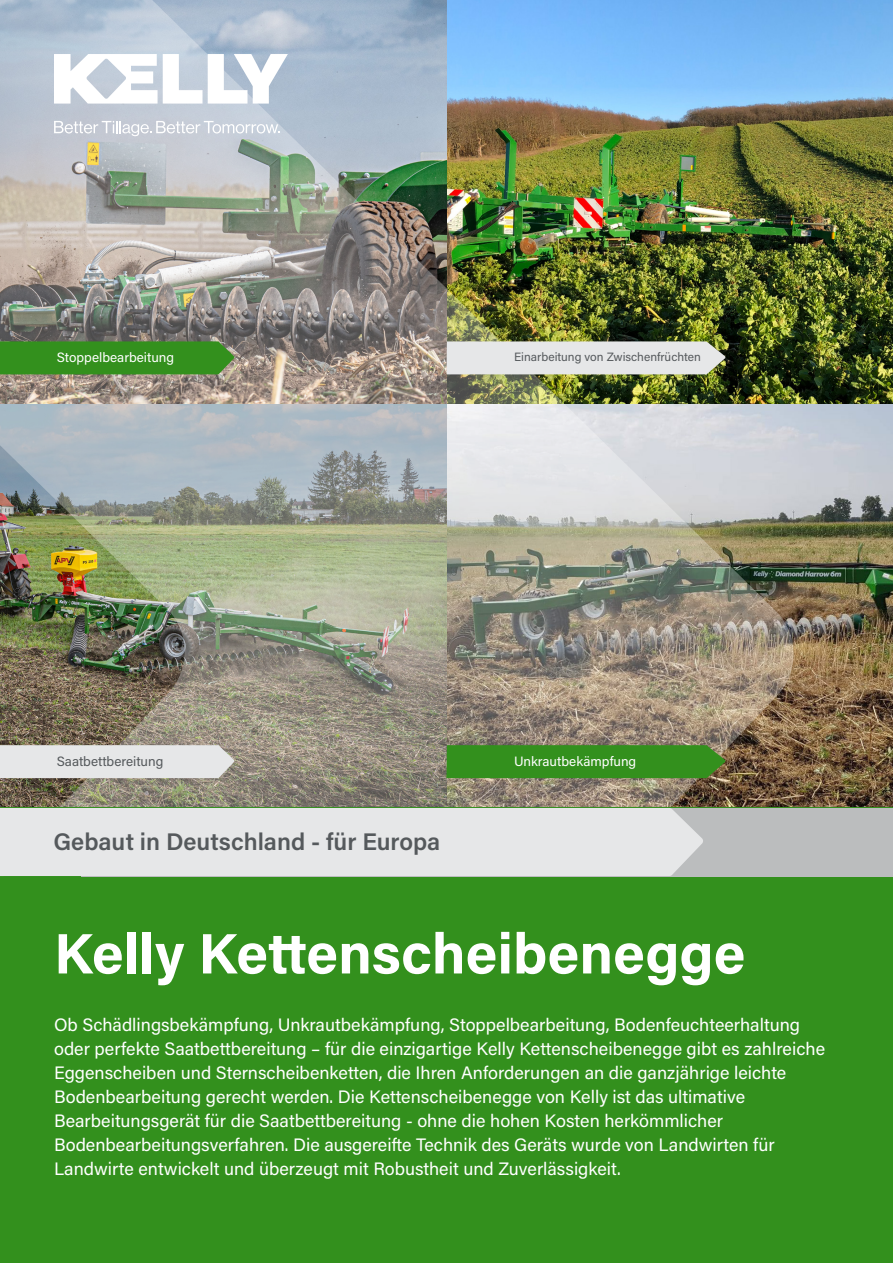
<style>
.page{position:relative;width:893px;height:1263px;background:#fff}
.page>*{position:absolute;margin:0;border:0;box-sizing:border-box;transform-origin:0 0}
.t1{font:700 57px "Acumin Pro";color:#fff}
.t2{font:600 24px "Acumin Pro";color:#55595c}
.t3{font:18px/24px "Acumin Pro";color:#fff}
.t4{font:13.5px "Acumin Pro";color:#fff}
.t5{font:13.5px "Acumin Pro";color:#55595c}
.t6{font:12px "Acumin Pro";color:#55595c}
</style>
<div class="page">
<img style="left:794px;top:0;width:99px;height:808px">
<img style="left:0;top:0;width:794px;height:808px">
<div style="left:0;top:808px;width:893px;height:455px;background:#33901d"></div>
<svg style="left:446px;top:745px;width:280px;height:33px;background:#378e20"></svg>
<div style="left:514px;top:756px;width:180px;height:12px;background:#33901d"></div>
<svg style="left:0;top:341px;width:235px;height:33px;background:#398f23"></svg>
<div style="left:57px;top:352px;width:151px;height:12px;background:#33901d"></div>
<svg style="left:446px;top:341px;width:280px;height:33px;background:#dfe0de"></svg>
<div style="left:0;top:745px;width:235px;height:33px;background:#e6e7e8"></div>
<svg style="left:54px;top:54px;width:234px;height:50px"></svg>
<svg style="left:54px;top:121px;width:226px;height:15px"></svg>
<div style="left:82px;top:808px;width:811px;height:68px;background:#bbbdbe"></div>
<div style="left:47px;top:808px;width:656px;height:68px;background:#e6e7e8"></div>
<div style="left:0;top:808px;width:47px;height:68px;background:#e6e7e8"></div>
<p class="t4" style="left:57px;top:348px;width:119px">Stoppelbearbeitung</p>
<p class="t6" style="left:514px;top:348px;width:188px">Einarbeitung von Zwischenfrüchten</p>
<p class="t5" style="left:57px;top:751px;width:108px">Saatbettbereitung</p>
<p class="t2" style="left:53px;top:825px;width:389px">Gebaut in Deutschland - für Europa</p>
<p class="t4" style="left:514px;top:751px;width:124px">Unkrautbekämpfung</p>
<p class="t1" style="left:54px;top:913px;width:693px">Kelly Kettenscheibenegge</p>
<p class="t3" style="left:54px;top:1012px;width:773px">Ob Schädlingsbekämpfung, Unkrautbekämpfung, Stoppelbearbeitung, Bodenfeuchteerhaltung oder perfekte Saatbettbereitung – für die einzigartige Kelly Kettenscheibenegge gibt es zahlreiche Eggenscheiben und Sternscheibenketten, die Ihren Anforderungen an die ganzjährige leichte Bodenbearbeitung gerecht werden. Die Kettenscheibenegge von Kelly ist das ultimative Bearbeitungsgerät für die Saatbettbereitung - ohne die hohen Kosten herkömmlicher Bodenbearbeitungsverfahren. Die ausgereifte Technik des Geräts wurde von Landwirten für Landwirte entwickelt und überzeugt mit Robustheit und Zuverlässigkeit.</p>
</div>
